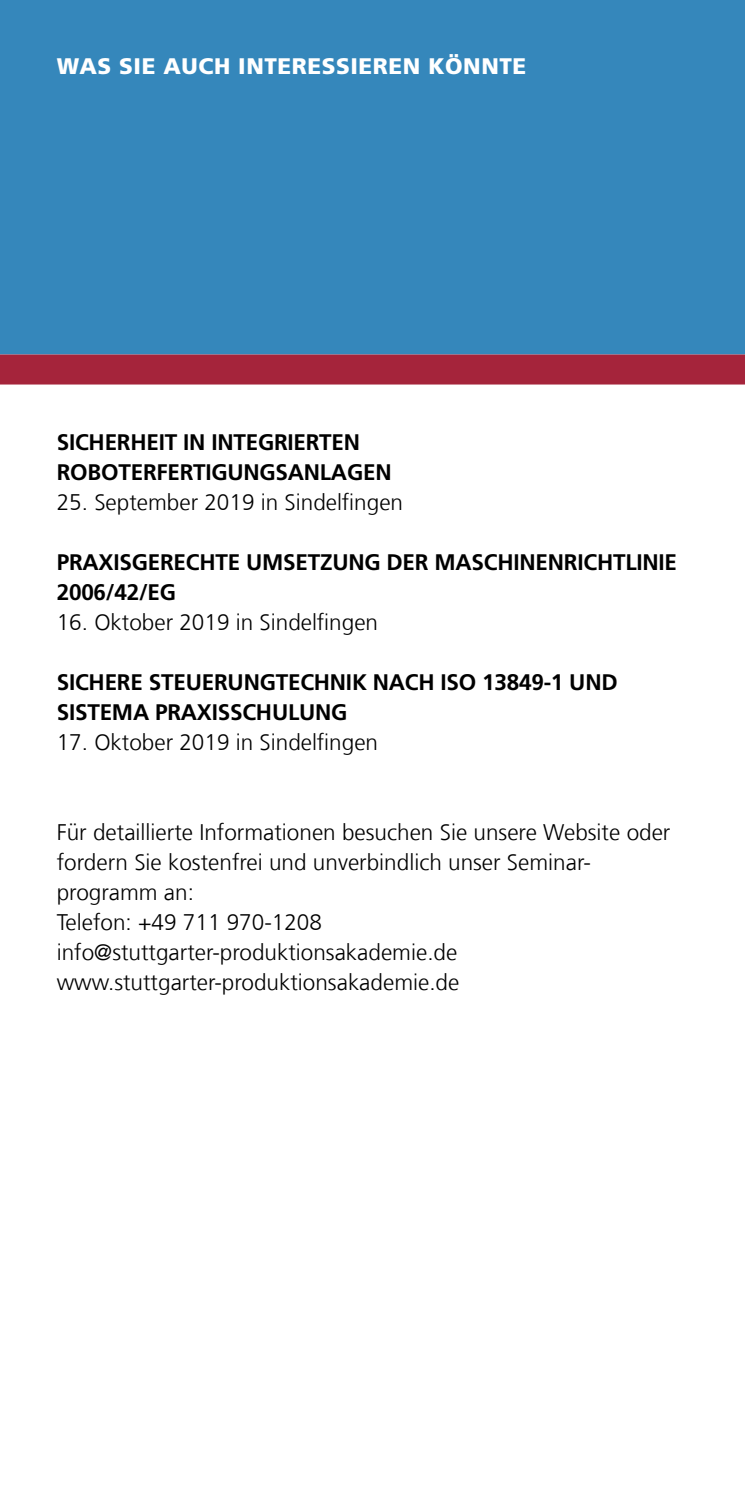
<style>
.page{position:relative;width:745px;height:1489px;background:#fff}
.page>*{position:absolute;margin:0;border:0;box-sizing:border-box;transform-origin:0 0}
.t1{font:300 22.5px/30px "Frutiger LT Com";color:#000}
.t2{font:700 22.5px/30px "Frutiger LT Com";letter-spacing:-.01em;color:#000}
.t3{font:900 22.5px "Frutiger LT Com";letter-spacing:.025em;color:#fff}
</style>
<div class="page">
<div style="left:0;top:0;width:744px;height:354px;background:#3587bb"></div>
<div style="left:0;top:354px;width:744px;height:30px;background:#a5243b"></div>
<p class="t3" style="left:57px;top:52px;width:470px">WAS SIE AUCH INTERESSIEREN KÖNNTE</p>
<p class="t2" style="left:57px;top:427px;width:336px">SICHERHEIT IN INTEGRIERTEN<br>ROBOTERFERTIGUNGSANLAGEN</p>
<p class="t1" style="left:57px;top:487px;width:347px">25. September 2019 in Sindelfingen</p>
<p class="t2" style="left:57px;top:547px;width:621px">PRAXISGERECHTE UMSETZUNG DER MASCHINENRICHTLINIE<br>2006/42/EG</p>
<p class="t1" style="left:57px;top:607px;width:322px">16. Oktober 2019 in Sindelfingen</p>
<p class="t2" style="left:57px;top:667px;width:562px">SICHERE STEUERUNGTECHNIK NACH ISO 13849-1 UND<br>SISTEMA PRAXISSCHULUNG</p>
<p class="t1" style="left:57px;top:727px;width:322px">17. Oktober 2019 in Sindelfingen</p>
<p class="t1" style="left:57px;top:817px;width:614px">Für detaillierte Informationen besuchen Sie unsere Website oder fordern Sie kostenfrei und unverbindlich unser Seminar&shy;programm an:<br>Telefon: +49 711 970-1208 info@stuttgarter-produktionsakademie.de www.stuttgarter-produktionsakademie.de</p>
</div>
